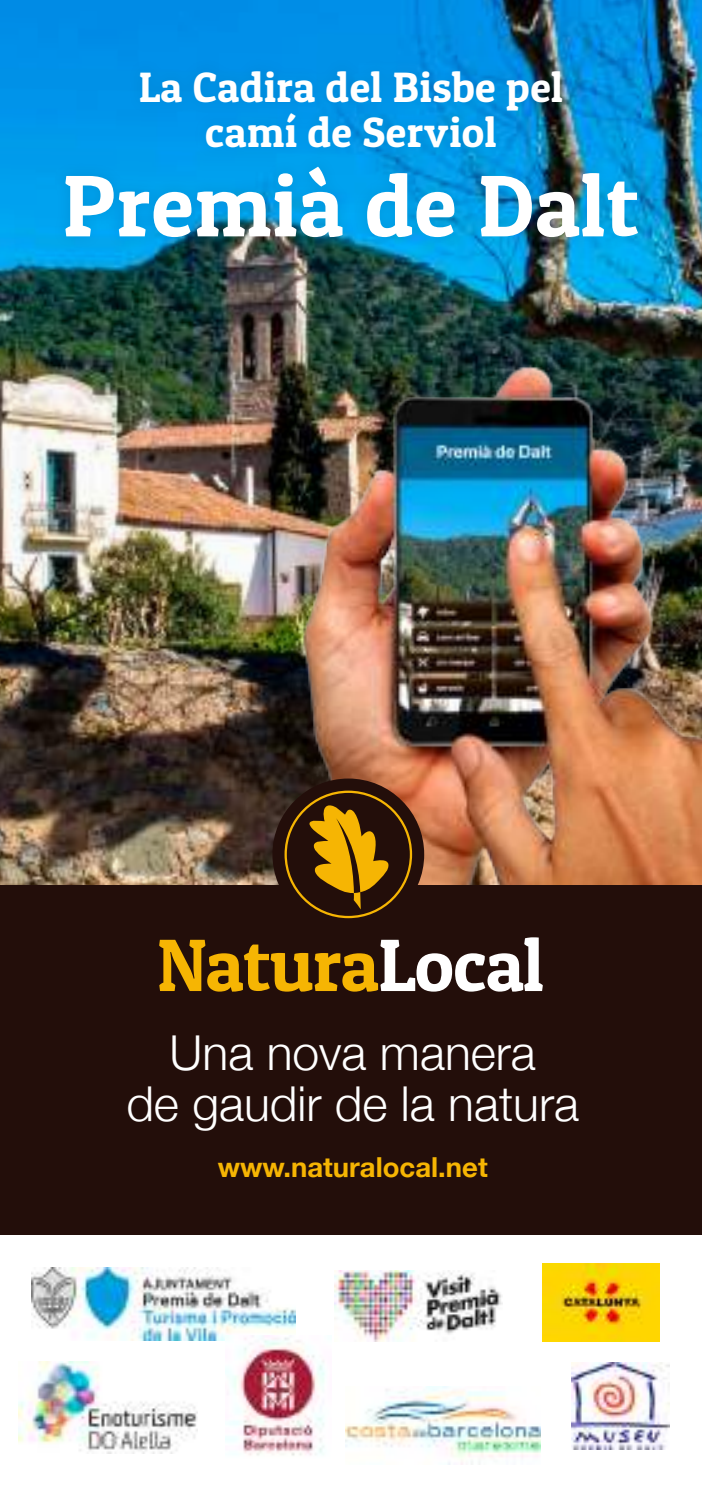
<style>
.page{position:relative;width:702px;height:1489px;background:#fff}
.page>*{position:absolute;margin:0;border:0;box-sizing:border-box;transform-origin:0 0}
.t1{font:87.5px "Patua One";letter-spacing:.01em;color:#fff}
.t2{font:300 48px/51.2px "Helvetica Neue";color:#fff;text-align:center}
.t3{font:42.5px/45px "Patua One";letter-spacing:.01em;color:#fff;text-align:center}
.t4{font:700 27.5px "Helvetica Neue";color:#f6b503}
</style>
<div class="page">
<img style="left:0;top:0;width:702px;height:885px">
<img style="left:252px;top:305px;width:450px;height:580px">
<div style="left:0;top:885px;width:702px;height:349px;background:#230e0a"></div>
<svg style="left:159px;top:937px;width:384px;height:54px"></svg>
<div style="left:272px;top:778px;width:152px;height:152px;background:#230e0a;border-radius:50%"></div>
<svg style="left:309px;top:805px;width:80px;height:104px"></svg>
<img style="left:31px;top:1267px;width:265px;height:73px">
<img style="left:335px;top:1270px;width:167px;height:71px">
<img style="left:543px;top:1263px;width:116px;height:78px">
<img style="left:19px;top:1361px;width:178px;height:92px">
<img style="left:345px;top:1386px;width:195px;height:78px">
<img style="left:571px;top:1362px;width:98px;height:87px">
<img style="left:225px;top:1335px;width:100px;height:121px">
<div style="left:52px;top:154px;width:598px;height:96px;background:#085980;opacity:.2"></div>
<div style="left:127px;top:57px;width:448px;height:103px;background:#085980;opacity:.2"></div>
<p class="t3" style="left:139px;top:64px;width:426px">La Cadira del Bisbe pel camí de Serviol</p>
<h1 class="t1" style="left:63px;top:151px;width:577px">Premià de Dalt</h1>
<p class="t2" style="left:126px;top:1023px;width:454px">Una nova manera<br>de gaudir de la natura</p>
<p class="t4" style="left:218px;top:1145px;width:271px">www.naturalocal.net</p>
</div>
